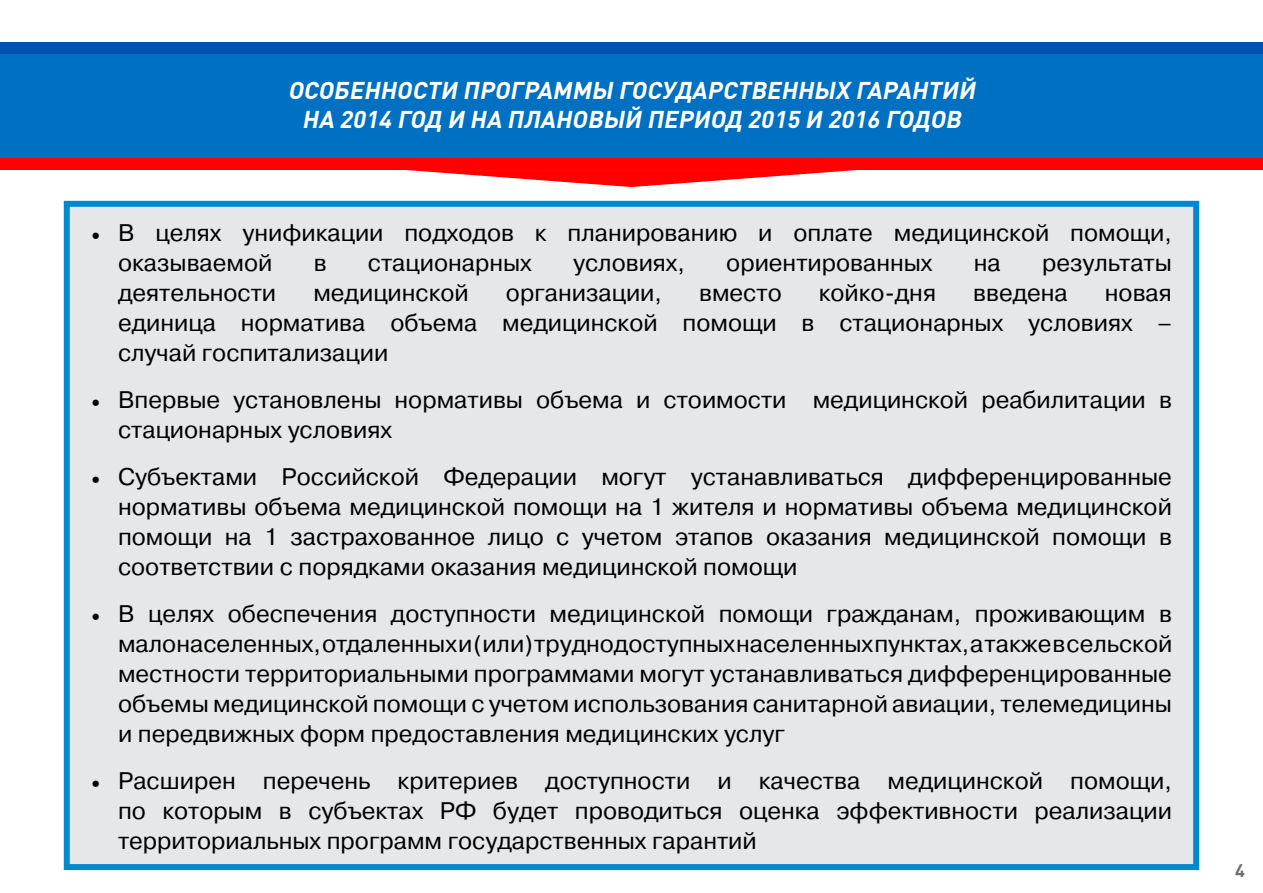
<style>
.page{position:relative;width:1263px;height:893px;background:#fff}
.page>*{position:absolute;margin:0;border:0;box-sizing:border-box;transform-origin:0 0}
.t1{font:24px/30px "Pragmatica C";color:#000;text-align:justify}
.t2{font:italic 700 24px/28.8px "DIN Pro";color:#fff;text-align:center}
.t3{font:700 18px "DIN Pro";color:#6d6e71}
.s1{font-family:"Minion Pro"}
</style>
<div class="page">
<div style="left:0;top:43px;width:1263px;height:116px;background:#0070c2"></div>
<div style="left:0;top:159px;width:1263px;height:11px;background:#f00"></div>
<div style="left:0;top:43px;width:1263px;height:11px;background:#0052b0"></div>
<div style="left:67px;top:204px;width:1129px;height:663px;background:#e6e7e8"></div>
<div style="left:64px;top:201px;width:1135px;height:669px;border:6px solid #0089cf"></div>
<svg style="left:407px;top:170px;width:449px;height:17px"></svg>
<p class="t2" style="left:288px;top:75px;width:694px">ОСОБЕННОСТИ ПРОГРАММЫ ГОСУДАРСТВЕННЫХ ГАРАНТИЙ<br>НА 2014 ГОД И НА ПЛАНОВЫЙ ПЕРИОД 2015 И 2016 ГОДОВ</p>
<p class="t1" style="left:118px;top:218px;width:1055px;text-indent:-27px"><span class="s1">•</span> В целях унификации подходов к планированию и оплате медицинской помощи, оказываемой</p>
<p class="t1" style="left:314px;top:248px;width:14px">в</p>
<p class="t1" style="left:368px;top:248px;width:166px">стационарных</p>
<p class="t1" style="left:573px;top:248px;width:113px">условиях,</p>
<p class="t1" style="left:726px;top:248px;width:208px">ориентированных</p>
<p class="t1" style="left:974px;top:248px;width:28px">на</p>
<p class="t1" style="left:1042px;top:248px;width:131px">результаты</p>
<p class="t1" style="left:118px;top:278px;width:160px">деятельности</p>
<p class="t1" style="left:313px;top:278px;width:157px">медицинской</p>
<p class="t1" style="left:506px;top:278px;width:158px">организации,</p>
<p class="t1" style="left:699px;top:278px;width:84px">вместо</p>
<p class="t1" style="left:819px;top:278px;width:119px">койко-дня</p>
<p class="t1" style="left:973px;top:278px;width:96px">введена</p>
<p class="t1" style="left:118px;top:278px;width:1055px;text-indent:987px">новая единица норматива объема медицинской помощи в стационарных условиях – случай госпитализации</p>
<p class="t1" style="left:118px;top:385px;width:1055px;text-indent:-27px"><span class="s1">•</span> Впервые установлены нормативы объема и стоимости медицинской реабилитации в стационарных условиях</p>
<p class="t1" style="left:118px;top:462px;width:1055px;text-indent:-27px"><span class="s1">•</span> Субъектами Российской Федерации могут устанавливаться дифференцированные нормативы объема медицинской помощи на 1 жителя и нормативы объема медицинской помощи на 1 застрахованное лицо с учетом этапов оказания медицинской помощи в соответствии с порядками оказания медицинской помощи</p>
<p class="t1" style="left:118px;top:599px;width:1056px;text-indent:-27px"><span class="s1">•</span> В целях обеспечения доступности медицинской помощи гражданам, проживающим в малонаселенных, отдаленных и (или) труднодоступных населенных пунктах, а также в сельской местности территориальными программами могут устанавливаться дифференцированные объемы медицинской помощи с учетом использования санитарной авиации, телемедицины и передвижных форм предоставления медицинских услуг</p>
<p class="t1" style="left:118px;top:766px;width:1055px;text-indent:-27px"><span class="s1">•</span> Расширен перечень критериев доступности и качества медицинской помощи, по которым в субъектах РФ будет проводиться оценка эффективности реализации территориальных программ государственных гарантий</p>
<p class="t3" style="left:1235px;top:858px;width:11px">4</p>
</div>
